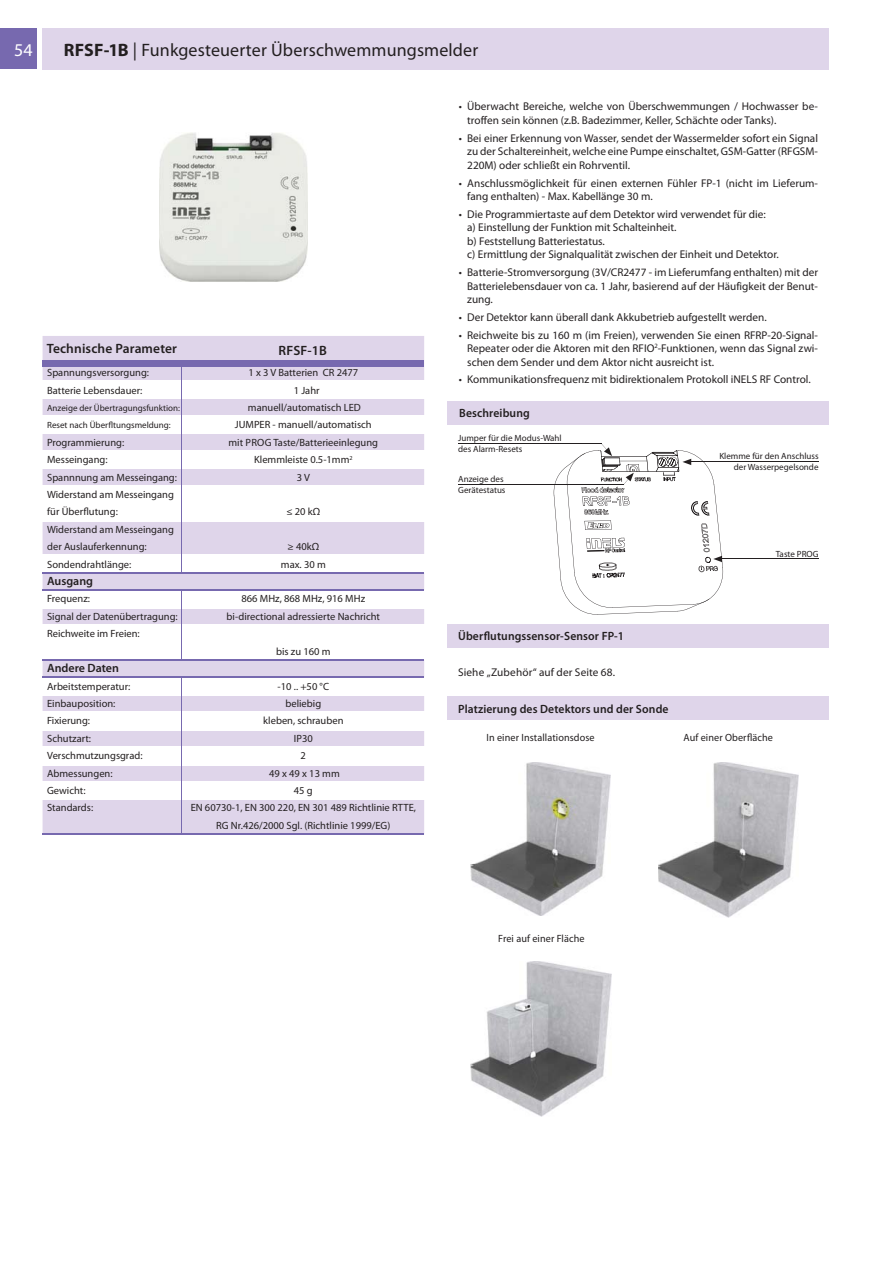
<style>
.page{position:relative;width:893px;height:1263px;background:#fff}
.page>*{position:absolute;margin:0;border:0;box-sizing:border-box;transform-origin:0 0}
.t1{font:18px "Myriad Pro";letter-spacing:.01em;color:#231f20}
.t2{font:18px "Myriad Pro";color:#fff}
.t3{font:600 13.5px "Myriad Pro";letter-spacing:.01em;color:#231f20}
.t4{font:600 12px "Myriad Pro";letter-spacing:.01em;color:#231f20}
.t5{font:11.25px/13.5px "Myriad Pro";color:#231f20}
.t6{font:10.5px/17.4px "Myriad Pro";color:#231f20}
.t7{font:9px/10.8px "Myriad Pro";color:#231f20}
.s1{font-weight:700}
</style>
<div class="page">
<div style="left:43px;top:28px;width:786px;height:41px;background:#dfd5ea"></div>
<div style="left:0;top:28px;width:36px;height:41px;background:#7769af"></div>
<img style="left:159px;top:133px;width:149px;height:148px">
<img style="left:658px;top:762px;width:140px;height:155px">
<img style="left:471px;top:762px;width:139px;height:154px">
<img style="left:471px;top:961px;width:140px;height:155px">
<hr style="left:458px;top:444px;width:144px;height:1px;background:#231f20">
<hr style="left:458px;top:485px;width:166px;height:1px;background:#231f20">
<hr style="left:689px;top:462px;width:130px;height:1px;background:#231f20">
<hr style="left:720px;top:559px;width:99px;height:1px;background:#231f20">
<div style="left:448px;top:696px;width:381px;height:24px;background:#dfd5ea"></div>
<svg style="left:43px;top:336px;width:381px;height:497px;fill:#dfd5ea"></svg>
<svg style="left:43px;top:367px;width:381px;height:414px"></svg>
<div style="left:43px;top:360px;width:381px;height:7px;background:#7769af"></div>
<hr style="left:43px;top:380px;width:138px;height:2px;background:#fff">
<hr style="left:182px;top:380px;width:242px;height:2px;background:#fff">
<hr style="left:43px;top:398px;width:138px;height:1px;background:#fff">
<hr style="left:182px;top:398px;width:242px;height:1px;background:#fff">
<hr style="left:43px;top:415px;width:138px;height:2px;background:#fff">
<hr style="left:182px;top:415px;width:242px;height:2px;background:#fff">
<hr style="left:43px;top:433px;width:138px;height:1px;background:#fff">
<hr style="left:182px;top:433px;width:242px;height:1px;background:#fff">
<hr style="left:43px;top:450px;width:138px;height:1px;background:#fff">
<hr style="left:182px;top:450px;width:242px;height:1px;background:#fff">
<hr style="left:43px;top:467px;width:138px;height:2px;background:#fff">
<hr style="left:182px;top:467px;width:242px;height:2px;background:#fff">
<hr style="left:43px;top:485px;width:138px;height:1px;background:#fff">
<hr style="left:182px;top:485px;width:242px;height:1px;background:#fff">
<hr style="left:43px;top:520px;width:138px;height:1px;background:#fff">
<hr style="left:182px;top:520px;width:242px;height:1px;background:#fff">
<hr style="left:43px;top:555px;width:138px;height:1px;background:#fff">
<hr style="left:182px;top:555px;width:242px;height:1px;background:#fff">
<hr style="left:43px;top:607px;width:138px;height:1px;background:#fff">
<hr style="left:182px;top:607px;width:242px;height:1px;background:#fff">
<hr style="left:43px;top:624px;width:138px;height:2px;background:#fff">
<hr style="left:182px;top:624px;width:242px;height:2px;background:#fff">
<hr style="left:43px;top:694px;width:138px;height:2px;background:#fff">
<hr style="left:182px;top:694px;width:242px;height:2px;background:#fff">
<hr style="left:43px;top:711px;width:138px;height:2px;background:#fff">
<hr style="left:182px;top:711px;width:242px;height:2px;background:#fff">
<hr style="left:43px;top:729px;width:138px;height:1px;background:#fff">
<hr style="left:182px;top:729px;width:242px;height:1px;background:#fff">
<hr style="left:43px;top:746px;width:138px;height:2px;background:#fff">
<hr style="left:182px;top:746px;width:242px;height:2px;background:#fff">
<hr style="left:43px;top:764px;width:138px;height:1px;background:#fff">
<hr style="left:182px;top:764px;width:242px;height:1px;background:#fff">
<hr style="left:43px;top:781px;width:138px;height:2px;background:#fff">
<hr style="left:182px;top:781px;width:242px;height:2px;background:#fff">
<hr style="left:43px;top:799px;width:138px;height:1px;background:#fff">
<hr style="left:182px;top:799px;width:242px;height:1px;background:#fff">
<hr style="left:181px;top:367px;width:1px;height:205px;background:#7769af">
<hr style="left:181px;top:591px;width:1px;height:68px;background:#7769af">
<hr style="left:181px;top:678px;width:1px;height:155px;background:#7769af">
<hr style="left:43px;top:833px;width:381px;height:2px;background:#7769af">
<hr style="left:43px;top:659px;width:381px;height:2px;background:#7769af">
<hr style="left:43px;top:677px;width:381px;height:1px;background:#7769af">
<hr style="left:43px;top:572px;width:381px;height:1px;background:#7769af">
<hr style="left:43px;top:589px;width:381px;height:2px;background:#7769af">
<div style="left:448px;top:624px;width:381px;height:23px;background:#dfd5ea"></div>
<div style="left:448px;top:401px;width:381px;height:23px;background:#dfd5ea"></div>
<svg style="left:554px;top:444px;width:169px;height:171px"></svg>
<h1 class="t2" style="left:14px;top:43px;width:20px">54</h1>
<h1 class="t1" style="left:64px;top:43px;width:416px"><span class="s1">RFSF-1B</span> | Funkgesteuerter Überschwemmungsmelder</h1>
<p class="t3" style="left:47px;top:344px;width:132px">Technische Parameter</p>
<p class="t6" style="left:47px;top:365px;width:103px">Spannungsversorgung:<br>Batterie Lebensdauer:</p>
<p class="t7" style="left:47px;top:400px;width:134px;line-height:17.4px">Anzeige der Übertragungsfunktion:<br>Reset nach Überfltungsmeldung:</p>
<p class="t6" style="left:47px;top:435px;width:131px">Programmierung:<br>Messeingang:<br>Spannnung am Messeingang:<br>Widerstand am Messeingang für Überflutung:<br>Widerstand am Messeingang der Auslauferkennung:<br>Sondendrahtlänge:</p>
<p class="t4" style="left:47px;top:576px;width:48px">Ausgang</p>
<p class="t6" style="left:47px;top:591px;width:132px">Frequenz:<br>Signal der Datenübertragung:<br>Reichweite im Freien:</p>
<p class="t4" style="left:47px;top:663px;width:73px">Andere Daten</p>
<p class="t6" style="left:47px;top:678px;width:97px">Arbeitstemperatur:<br>Einbauposition:<br>Fixierung:<br>Schutzart:<br>Verschmutzungsgrad:<br>Abmessungen:<br>Gewicht:<br>Standards:</p>
<p class="t3" style="left:279px;top:345px;width:50px">RFSF-1B</p>
<p class="t6" style="left:248px;top:365px;width:111px">1 x 3 V Batterien CR 2477</p>
<p class="t6" style="left:294px;top:382px;width:27px">1 Jahr</p>
<p class="t6" style="left:248px;top:400px;width:115px">manuell/automatisch LED</p>
<p class="t6" style="left:235px;top:417px;width:138px">JUMPER - manuell/automatisch</p>
<p class="t6" style="left:229px;top:435px;width:151px">mit PROG Taste/Batterieeinlegung</p>
<p class="t6" style="left:254px;top:452px;width:100px">Klemmleiste 0.5-1mm<sup>2</sup></p>
<p class="t6" style="left:297px;top:469px;width:15px">3 V</p>
<p class="t6" style="left:286px;top:504px;width:35px">≤ 20 kΩ</p>
<p class="t6" style="left:281px;top:539px;width:46px;text-align:center">≥ 40kΩ max. 30 m</p>
<p class="t6" style="left:227px;top:591px;width:155px;text-align:center">866 MHz, 868 MHz, 916 MHz bi-directional adressierte Nachricht</p>
<p class="t6" style="left:276px;top:643px;width:56px">bis zu 160 m</p>
<p class="t6" style="left:191px;top:678px;width:227px;text-align:center">-10 .. +50 °C<br>beliebig<br>kleben, schrauben<br>IP30<br>2<br>49 x 49 x 13 mm<br>45 g<br>EN 60730-1, EN 300 220, EN 301 489 Richtlinie RTTE,<br>RG Nr.426/2000 Sgl. (Richtlinie 1999/EG)</p>
<p class="t5" style="left:467px;top:101px;width:352px;text-indent:-9px">• Überwacht Bereiche, welche von Überschwemmungen / Hochwasser be&shy;troffen sein können (z.B. Badezimmer, Keller, Schächte oder Tanks).</p>
<p class="t5" style="left:467px;top:132px;width:352px;text-align:justify;text-indent:-9px">• Bei einer Erkennung von Wasser, sendet der Wassermelder sofort ein Signal zu der Schaltereinheit, welche eine Pumpe einschaltet, GSM-Gatter (RFGSM-220M) oder schließt ein Rohrventil.</p>
<p class="t5" style="left:467px;top:177px;width:352px;text-indent:-9px">• Anschlussmöglichkeit für einen externen Fühler FP-1 (nicht im Lieferum&shy;fang enthalten) - Max. Kabellänge 30 m.</p>
<p class="t5" style="left:467px;top:208px;width:313px;text-indent:-9px">• Die Programmiertaste auf dem Detektor wird verwendet für die:<br>a) Einstellung der Funktion mit Schalteinheit.<br>b) Feststellung Batteriestatus.<br>c) Ermittlung der Signalqualität zwischen der Einheit und Detektor.</p>
<p class="t5" style="left:467px;top:267px;width:352px;text-align:justify;text-indent:-9px">• Batterie-Stromversorgung (3V/CR2477 - im Lieferumfang enthalten) mit der Batterielebensdauer von ca. 1 Jahr, basierend auf der Häufigkeit der Benut&shy;zung.</p>
<p class="t5" style="left:459px;top:311px;width:309px">• Der Detektor kann überall dank Akkubetrieb aufgestellt werden.</p>
<p class="t5" style="left:467px;top:329px;width:352px;text-align:justify;text-indent:-9px">• Reichweite bis zu 160 m (im Freien), verwenden Sie einen RFRP-20-Signal-Repeater oder die Aktoren mit den RFIO<sup>2</sup>-Funktionen, wenn das Signal zwi&shy;schen dem Sender und dem Aktor nicht ausreicht ist.</p>
<p class="t5" style="left:459px;top:374px;width:354px">• Kommunikationsfrequenz mit bidirektionalem Protokoll iNELS RF Control.</p>
<p class="t4" style="left:459px;top:408px;width:72px">Beschreibung</p>
<p class="t7" style="left:458px;top:433px;width:105px">Jumper für die Modus-Wahl des Alarm-Resets</p>
<p class="t7" style="left:458px;top:475px;width:49px">Anzeige des<br>Gerätestatus</p>
<p class="t4" style="left:458px;top:632px;width:167px">Überflutungssensor-Sensor FP-1</p>
<p class="t5" style="left:458px;top:667px;width:159px">Siehe „Zubehör“ auf der Seite 68.</p>
<p class="t4" style="left:458px;top:704px;width:212px">Platzierung des Detektors und der Sonde</p>
<p class="t7" style="left:719px;top:452px;width:101px;text-align:right">Klemme für den Anschluss der Wasserpegelsonde</p>
<p class="t7" style="left:776px;top:549px;width:44px">Taste PROG</p>
<p class="t6" style="left:486px;top:730px;width:110px">In einer Installationsdose</p>
<p class="t6" style="left:683px;top:730px;width:91px">Auf einer Oberfläche</p>
<p class="t6" style="left:498px;top:931px;width:88px">Frei auf einer Fläche</p>
</div>
